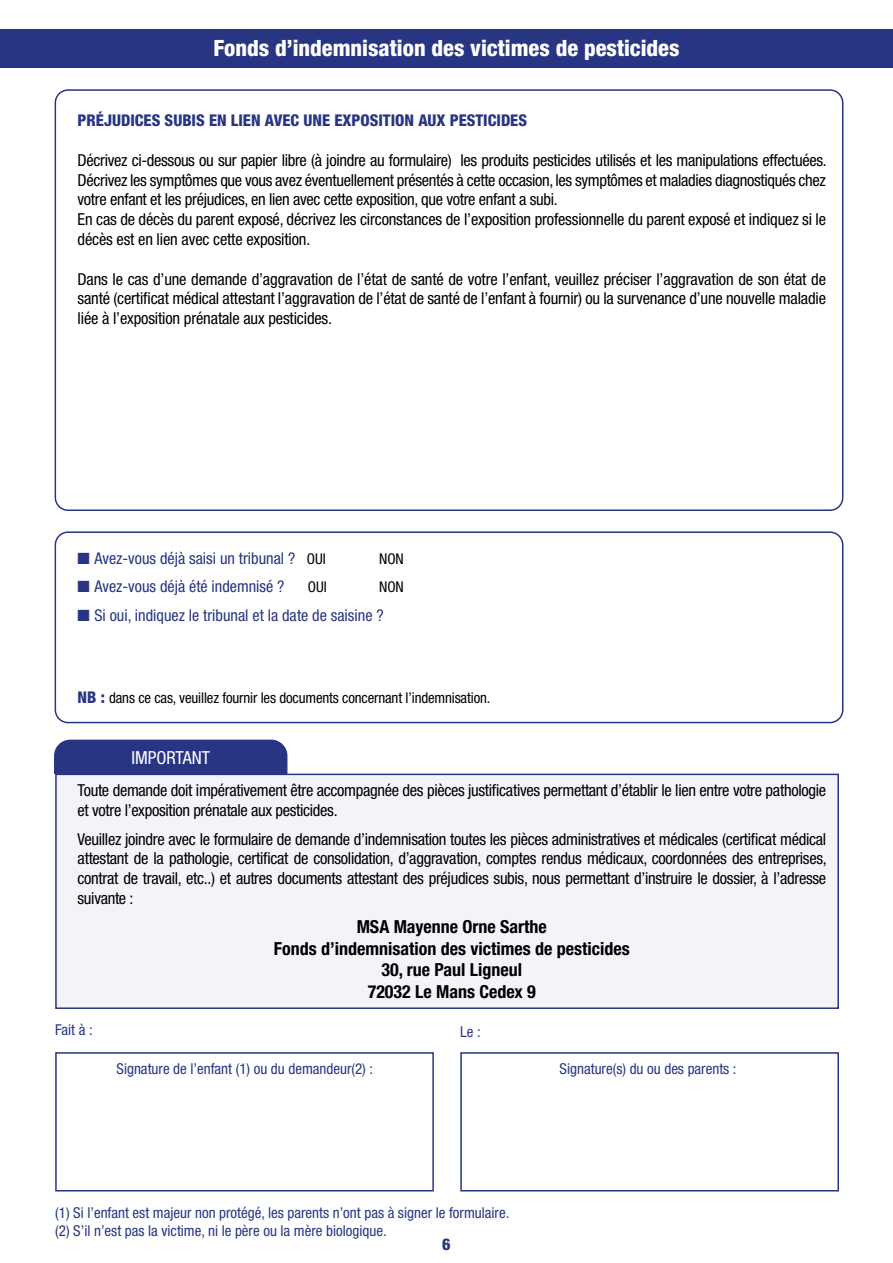
<style>
.page{position:relative;width:893px;height:1263px;background:#fff}
.page>*{position:absolute;margin:0;border:0;box-sizing:border-box;transform-origin:0 0}
.t1{font:800 condensed 22.5px "Helvetica Neue LT";color:#fff}
.t2{font:700 condensed 18px/21.6px "Helvetica Neue LT Std";color:#000;text-align:center}
.t3{font:condensed 18px "Helvetica Neue LT";color:#fff}
.t4{font:condensed 16.5px/19.8px "Helvetica Neue LT";letter-spacing:-.02em;color:#000}
.t5{font:condensed 16.2px "Helvetica Neue LT";color:#283583}
.t6{font:800 condensed 16.2px "Helvetica Neue LT";color:#283583}
.t7{font:condensed 15px/18px "Helvetica Neue LT";color:#283583}
.t8{font:condensed 14.85px "Helvetica Neue LT";letter-spacing:-.01em;color:#000}
.s1{font-size:14.85px;color:#000}
.s2{font-weight:800;font-size:16.2px;color:#283583}
</style>
<div class="page">
<div style="left:55px;top:774px;width:784px;height:235px;background:#f4f3fa;border:2px solid #283583"></div>
<div style="left:55px;top:1052px;width:379px;height:139px;border:2px solid #283583"></div>
<div style="left:460px;top:1052px;width:379px;height:139px;border:2px solid #283583"></div>
<div style="left:54px;top:740px;width:233px;height:34px;background:#283583"></div>
<div style="left:0;top:30px;width:893px;height:38px;background:#283583"></div>
<div style="left:55px;top:89px;width:788px;height:422px;border:2px solid #283583;border-radius:13px"></div>
<div style="left:55px;top:531px;width:788px;height:192px;border:2px solid #283583;border-radius:13px"></div>
<h1 class="t1" style="left:213px;top:35px;width:468px">Fonds d’indemnisation des victimes de pesticides</h1>
<p class="t6" style="left:78px;top:110px;width:451px">PRÉJUDICES SUBIS EN LIEN AVEC UNE EXPOSITION AUX PESTICIDES</p>
<p class="t4" style="left:78px;top:150px;width:751px">Décrivez ci-dessous ou sur papier libre (à joindre au formulaire) les produits pesticides utilisés et les manipulations effectuées.<br>Décrivez les symptômes que vous avez éventuellement présentés à cette occasion, les symptômes et maladies diagnostiqués chez votre enfant et les préjudices, en lien avec cette exposition, que votre enfant a subi.<br>En cas de décès du parent exposé, décrivez les circonstances de l’exposition professionnelle du parent exposé et indiquez si le décès est en lien avec cette exposition.</p>
<p class="t4" style="left:78px;top:269px;width:750px;text-align:justify">Dans le cas d’une demande d’aggravation de l’état de santé de votre l’enfant, veuillez préciser l’aggravation de son état de santé (certificat médical attestant l’aggravation de l’état de santé de l’enfant à fournir) ou la survenance d’une nouvelle maladie liée à l’exposition prénatale aux pesticides.</p>
<p class="t5" style="left:78px;top:549px;width:250px">■ Avez-vous déjà saisi un tribunal ? <span class="s1">OUI</span></p>
<p class="t8" style="left:379px;top:550px;width:26px">NON</p>
<p class="t5" style="left:78px;top:577px;width:208px">■ Avez-vous déjà été indemnisé ?</p>
<p class="t8" style="left:308px;top:578px;width:20px">OUI</p>
<p class="t8" style="left:379px;top:578px;width:26px">NON</p>
<p class="t5" style="left:78px;top:606px;width:308px">■ Si oui, indiquez le tribunal et la date de saisine ?</p>
<p class="t8" style="left:78px;top:689px;width:414px"><span class="s2">NB :</span> dans ce cas, veuillez fournir les documents concernant l’indemnisation.</p>
<p class="t3" style="left:131px;top:747px;width:80px">IMPORTANT</p>
<p class="t4" style="left:78px;top:780px;width:750px">Toute demande doit impérativement être accompagnée des pièces justificatives permettant d’établir le lien entre votre pathologie et votre l’exposition prénatale aux pesticides.</p>
<p class="t4" style="left:78px;top:829px;width:751px;text-align:justify">Veuillez joindre avec le formulaire de demande d’indemnisation toutes les pièces administratives et médicales (certificat médical attestant de la pathologie, certificat de consolidation, d’aggravation, comptes rendus médicaux, coordonnées des entreprises, contrat de travail, etc..) et autres documents attestant des préjudices subis, nous permettant d’instruire le dossier, à l’adresse suivante :</p>
<p class="t2" style="left:274px;top:916px;width:357px">MSA Mayenne Orne Sarthe<br>Fonds d’indemnisation des victimes de pesticides<br>30, rue Paul Ligneul<br>72032 Le Mans Cedex 9</p>
<p class="t7" style="left:55px;top:1020px;width:39px">Fait à :</p>
<p class="t7" style="left:460px;top:1023px;width:22px">Le :</p>
<p class="t7" style="left:116px;top:1059px;width:258px">Signature de l’enfant (1) ou du demandeur(2) :</p>
<p class="t7" style="left:560px;top:1059px;width:178px">Signature(s) du ou des parents :</p>
<p class="t7" style="left:55px;top:1203px;width:456px">(1) Si l’enfant est majeur non protégé, les parents n’ont pas à signer le formulaire. (2) S’il n’est pas la victime, ni le père ou la mère biologique.</p>
<p class="t6" style="left:442px;top:1234px;width:10px">6</p>
</div>
